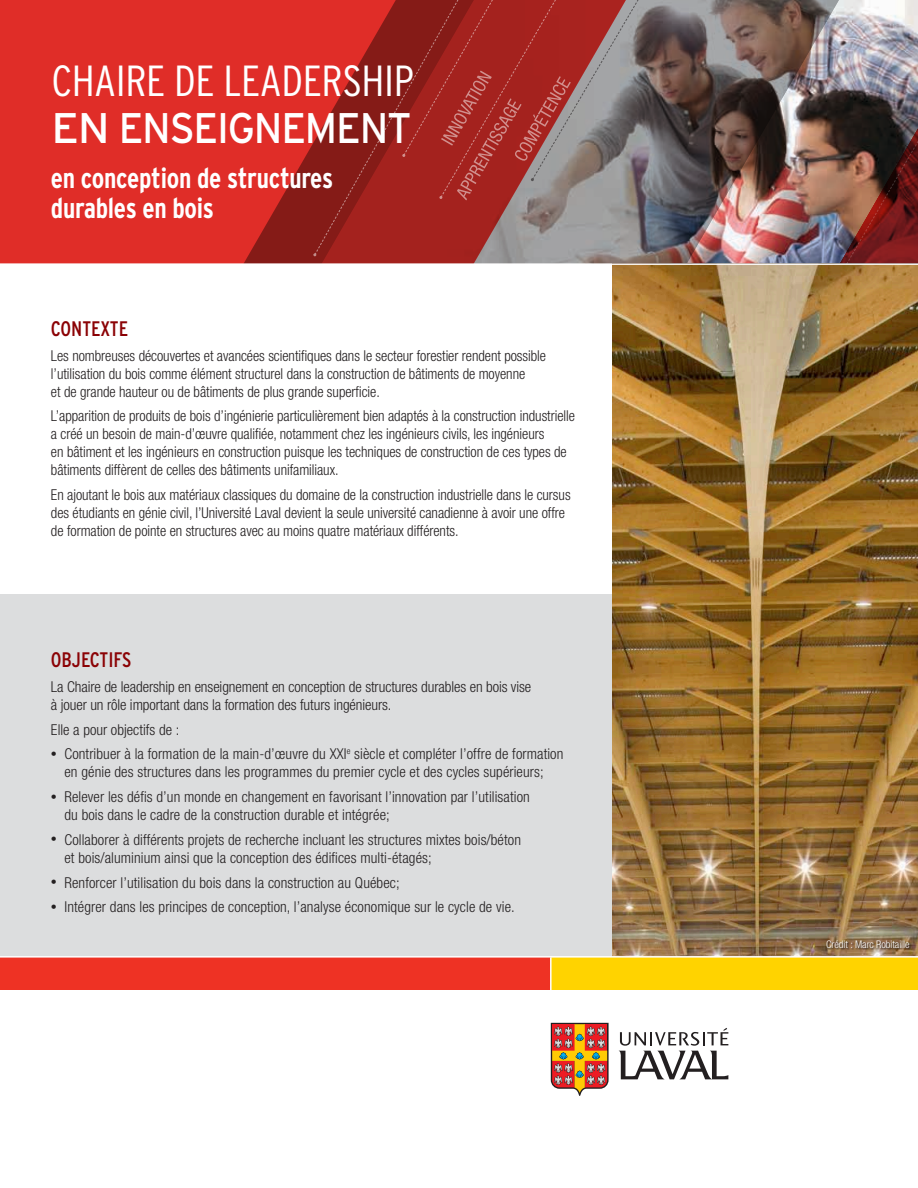
<style>
.page{position:relative;width:918px;height:1188px;background:#fff}
.page>*{position:absolute;margin:0;border:0;box-sizing:border-box;transform-origin:0 0}
.t1{font:300 condensed 43.5px "Interstate";letter-spacing:-.01em;color:#fff;scale:1.05 1}
.t2{font:42.75px "Interstate";letter-spacing:-.03em;color:#fff;scale:1.05 1}
.t3{font:700 condensed 28.5px/30px "Interstate";letter-spacing:-.01em;color:#fff;scale:.94 1}
.t4{font:condensed 21px "Interstate";letter-spacing:-.005em;color:#8b0205}
.t5{font:300 condensed 15px/18px "Helvetica Neue";letter-spacing:-.005em;color:#231f20}
.t6{font:300 condensed 10.5px "Helvetica Neue";letter-spacing:-.005em;color:#fff}
.s1{font-size:12px}
</style>
<div class="page">
<div style="left:0;top:594px;width:616px;height:396px;background:#dcddde"></div>
<img style="left:612px;top:265px;width:306px;height:691px">
<svg style="left:826px;top:940px;width:86px;height:10px"></svg>
<img style="left:0;top:0;width:807px;height:263px">
<svg style="left:313px;top:0;width:334px;height:256px;background:#9e423f"></svg>
<img style="left:807px;top:0;width:111px;height:263px">
<svg style="left:619px;top:1028px;width:109px;height:51px"></svg>
<svg style="left:551px;top:1023px;width:58px;height:73px;background:#c6744e"></svg>
<div style="left:551px;top:957px;width:367px;height:33px;background:#ffd300"></div>
<div style="left:0;top:957px;width:551px;height:33px;background:#ee3224"></div>
<hr style="left:0;top:956px;width:918px;height:2px;background:#fff">
<hr style="left:550px;top:957px;width:2px;height:33px;background:#fff">
<h1 class="t1" style="left:51px;top:56px;width:347px">CHAIRE DE LEADERSHIP</h1>
<h2 class="t2" style="left:51px;top:104px;width:344px">EN ENSEIGNEMENT</h2>
<h3 class="t3" style="left:51px;top:163px;width:302px">en conception de structures durables en bois</h3>
<h3 class="t4" style="left:51px;top:317px;width:69px">CONTEXTE</h3>
<p class="t5" style="left:51px;top:346px;width:497px">Les nombreuses découvertes et avancées scientifiques dans le secteur forestier rendent possible l’utilisation du bois comme élément structurel dans la construction de bâtiments de moyenne<br>et de grande hauteur ou de bâtiments de plus grande superficie.</p>
<p class="t5" style="left:51px;top:407px;width:526px">L’apparition de produits de bois d’ingénierie particulièrement bien adaptés à la construction industrielle a créé un besoin de main-d’œuvre qualifiée, notamment chez les ingénieurs civils, les ingénieurs<br>en bâtiment et les ingénieurs en construction puisque les techniques de construction de ces types de bâtiments diffèrent de celles des bâtiments unifamiliaux.</p>
<p class="t5" style="left:51px;top:486px;width:521px">En ajoutant le bois aux matériaux classiques du domaine de la construction industrielle dans le cursus des étudiants en génie civil, l’Université Laval devient la seule université canadienne à avoir une offre de formation de pointe en structures avec au moins quatre matériaux différents.</p>
<h3 class="t4" style="left:51px;top:648px;width:82px">OBJECTIFS</h3>
<p class="t5" style="left:51px;top:677px;width:482px">La Chaire de leadership en enseignement en conception de structures durables en bois vise à jouer un rôle important dans la formation des futurs ingénieurs.</p>
<p class="t5" style="left:51px;top:720px;width:130px">Elle a pour objectifs de :</p>
<p class="t5" style="left:51px;top:745px;width:514px;text-align:center"><span class="s1">•</span> Contribuer à la formation de la main-d’œuvre du XXI<sup>e</sup> siècle et compléter l’offre de formation en génie des structures dans les programmes du premier cycle et des cycles supérieurs;</p>
<p class="t5" style="left:64px;top:788px;width:467px;text-indent:-13px"><span class="s1">•</span> Relever les défis d’un monde en changement en favorisant l’innovation par l’utilisation du bois dans le cadre de la construction durable et intégrée;</p>
<p class="t5" style="left:64px;top:830px;width:458px;text-indent:-13px"><span class="s1">•</span> Collaborer à différents projets de recherche incluant les structures mixtes bois/béton et bois/aluminium ainsi que la conception des édifices multi-étagés;</p>
<p class="t5" style="left:51px;top:873px;width:350px"><span class="s1">•</span> Renforcer l’utilisation du bois dans la construction au Québec;</p>
<p class="t5" style="left:51px;top:898px;width:465px"><span class="s1">•</span> Intégrer dans les principes de conception, l’analyse économique sur le cycle de vie.</p>
<p class="t6" style="left:826px;top:938px;width:85px">Crédit : Marc Robitaille</p>
</div>
